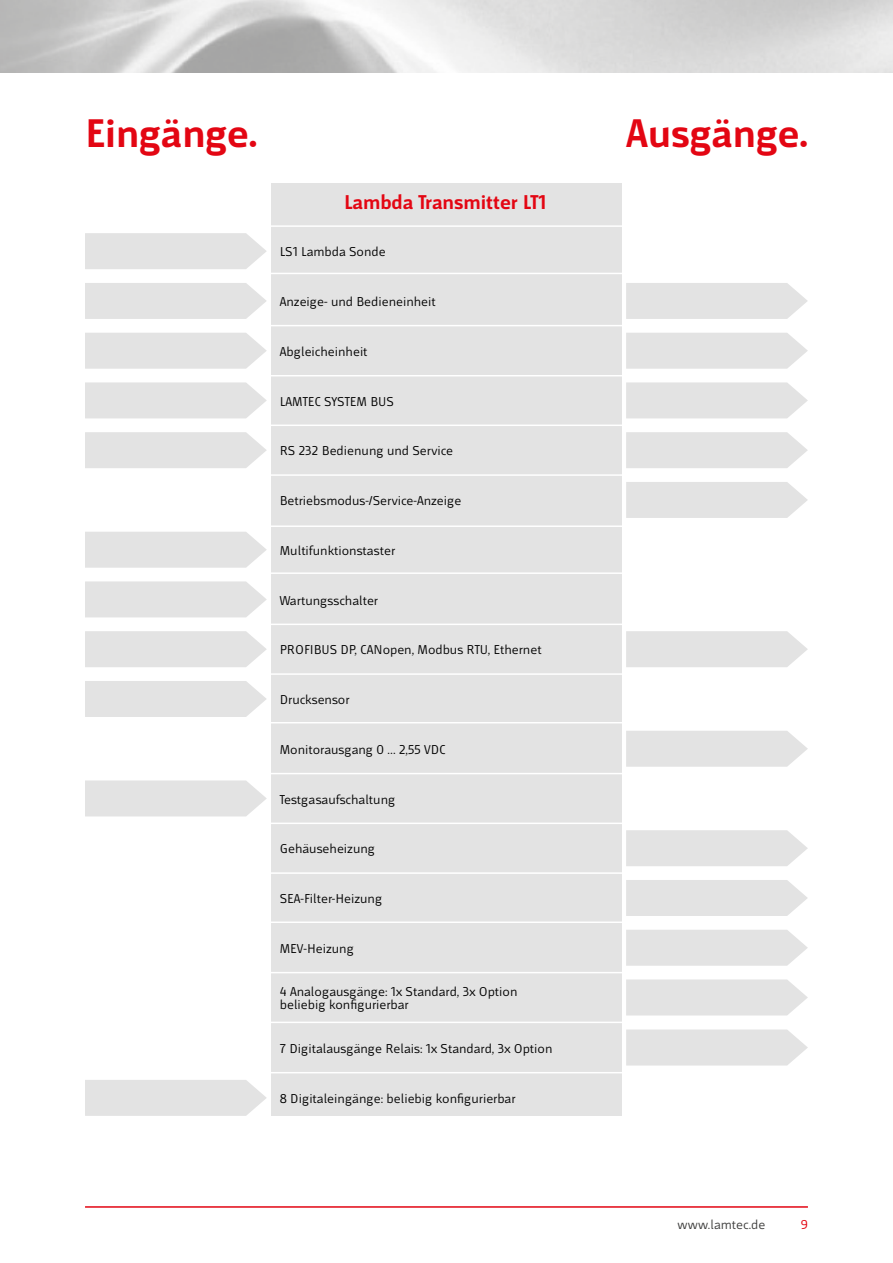
<style>
.page{position:relative;width:893px;height:1263px;background:#fff}
.page>*{position:absolute;margin:0;border:0;box-sizing:border-box;transform-origin:0 0}
.t1{font:700 42px "Mr Jones";color:#e30613}
.t2{font:700 21px "Mr Jones";color:#e30613}
.t3{font:13.5px/13.5px "Mr Jones";color:#000}
.t4{font:13.5px "Mr Jones";color:#3c3c3b}
.t5{font:13.5px "Mr Jones";color:#e30613}
</style>
<div class="page">
<hr style="left:85px;top:1206px;width:723px;height:2px;background:#e30613">
<div style="left:271px;top:183px;width:351px;height:933px;background:#e3e3e3"></div>
<div style="left:85px;top:233px;width:182px;height:36px;background:#e3e3e3"></div>
<div style="left:85px;top:681px;width:181px;height:36px;background:#e3e3e3"></div>
<svg style="left:85px;top:780px;width:182px;height:36px;background:#e4e4e4"></svg>
<svg style="left:626px;top:1029px;width:182px;height:36px;background:#e4e4e4"></svg>
<div style="left:85px;top:1080px;width:182px;height:36px;background:#e3e3e3"></div>
<div style="left:626px;top:482px;width:182px;height:36px;background:#e3e3e3"></div>
<div style="left:85px;top:283px;width:181px;height:36px;background:#e3e3e3"></div>
<svg style="left:85px;top:382px;width:182px;height:36px;background:#e4e4e4"></svg>
<div style="left:85px;top:631px;width:182px;height:36px;background:#e3e3e3"></div>
<div style="left:85px;top:432px;width:182px;height:36px;background:#e3e3e3"></div>
<div style="left:85px;top:333px;width:182px;height:36px;background:#e3e3e3"></div>
<div style="left:626px;top:333px;width:182px;height:36px;background:#e3e3e3"></div>
<div style="left:626px;top:283px;width:182px;height:36px;background:#e3e3e3"></div>
<svg style="left:626px;top:382px;width:182px;height:36px;background:#e4e4e4"></svg>
<div style="left:626px;top:631px;width:182px;height:36px;background:#e3e3e3"></div>
<div style="left:626px;top:432px;width:182px;height:36px;background:#e3e3e3"></div>
<div style="left:85px;top:532px;width:182px;height:36px;background:#e3e3e3"></div>
<svg style="left:85px;top:581px;width:182px;height:36px;background:#e4e4e4"></svg>
<div style="left:626px;top:731px;width:182px;height:36px;background:#e3e3e3"></div>
<div style="left:626px;top:830px;width:182px;height:36px;background:#e3e3e3"></div>
<div style="left:626px;top:880px;width:182px;height:36px;background:#e3e3e3"></div>
<div style="left:626px;top:930px;width:182px;height:36px;background:#e3e3e3"></div>
<svg style="left:626px;top:979px;width:182px;height:36px;background:#e4e4e4"></svg>
<hr style="left:267px;top:273px;width:365px;height:1px;background:#fff">
<hr style="left:267px;top:225px;width:365px;height:2px;background:#fff">
<hr style="left:267px;top:325px;width:365px;height:1px;background:#fff">
<hr style="left:267px;top:375px;width:365px;height:1px;background:#fff">
<hr style="left:267px;top:425px;width:365px;height:1px;background:#fff">
<hr style="left:267px;top:474px;width:365px;height:2px;background:#fff">
<hr style="left:267px;top:525px;width:365px;height:2px;background:#fff">
<hr style="left:267px;top:572px;width:365px;height:2px;background:#fff">
<hr style="left:267px;top:624px;width:365px;height:1px;background:#fff">
<hr style="left:267px;top:673px;width:365px;height:2px;background:#fff">
<hr style="left:267px;top:722px;width:365px;height:1px;background:#fff">
<hr style="left:267px;top:773px;width:365px;height:1px;background:#fff">
<hr style="left:267px;top:822px;width:365px;height:2px;background:#fff">
<hr style="left:267px;top:872px;width:365px;height:2px;background:#fff">
<hr style="left:267px;top:921px;width:365px;height:2px;background:#fff">
<hr style="left:267px;top:1021px;width:365px;height:2px;background:#fff">
<hr style="left:267px;top:972px;width:365px;height:1px;background:#fff">
<hr style="left:267px;top:1072px;width:365px;height:1px;background:#fff">
<h1 class="t1" style="left:85px;top:111px;width:174px">Eingänge.</h1>
<h1 class="t1" style="left:626px;top:111px;width:183px">Ausgänge.</h1>
<h2 class="t2" style="left:344px;top:191px;width:204px">Lambda Transmitter LT1</h2>
<p class="t3" style="left:280px;top:245px;width:107px">LS1 Lambda Sonde</p>
<p class="t3" style="left:280px;top:295px;width:157px">Anzeige- und Bedieneinheit</p>
<p class="t3" style="left:280px;top:345px;width:89px">Abgleicheinheit</p>
<p class="t3" style="left:280px;top:394px;width:116px">LAMTEC SYSTEM BUS</p>
<p class="t3" style="left:280px;top:444px;width:175px">RS 232 Bedienung und Service</p>
<p class="t3" style="left:280px;top:494px;width:183px">Betriebsmodus-/Service-Anzeige</p>
<p class="t3" style="left:280px;top:544px;width:117px">Multifunktionstaster</p>
<p class="t3" style="left:280px;top:593px;width:100px">Wartungsschalter</p>
<p class="t3" style="left:280px;top:643px;width:263px">PROFIBUS DP, CANopen, Modbus RTU, Ethernet</p>
<p class="t3" style="left:280px;top:693px;width:71px">Drucksensor</p>
<p class="t3" style="left:280px;top:743px;width:167px">Monitorausgang 0 … 2,55 VDC</p>
<p class="t3" style="left:280px;top:792px;width:117px">Testgasaufschaltung</p>
<p class="t3" style="left:280px;top:842px;width:97px">Gehäuseheizung</p>
<p class="t3" style="left:280px;top:892px;width:104px">SEA-Filter-Heizung</p>
<p class="t3" style="left:280px;top:942px;width:76px">MEV-Heizung</p>
<p class="t3" style="left:280px;top:985px;width:239px">4 Analogausgänge: 1x Standard, 3x Option beliebig konfigurierbar</p>
<p class="t3" style="left:280px;top:1041px;width:274px">7 Digitalausgänge Relais: 1x Standard, 3x Option</p>
<p class="t3" style="left:280px;top:1092px;width:237px">8 Digitaleingänge: beliebig konfigurierbar</p>
<p class="t4" style="left:678px;top:1217px;width:89px">www.lamtec.de</p>
<p class="t5" style="left:801px;top:1217px;width:9px">9</p>
</div>
